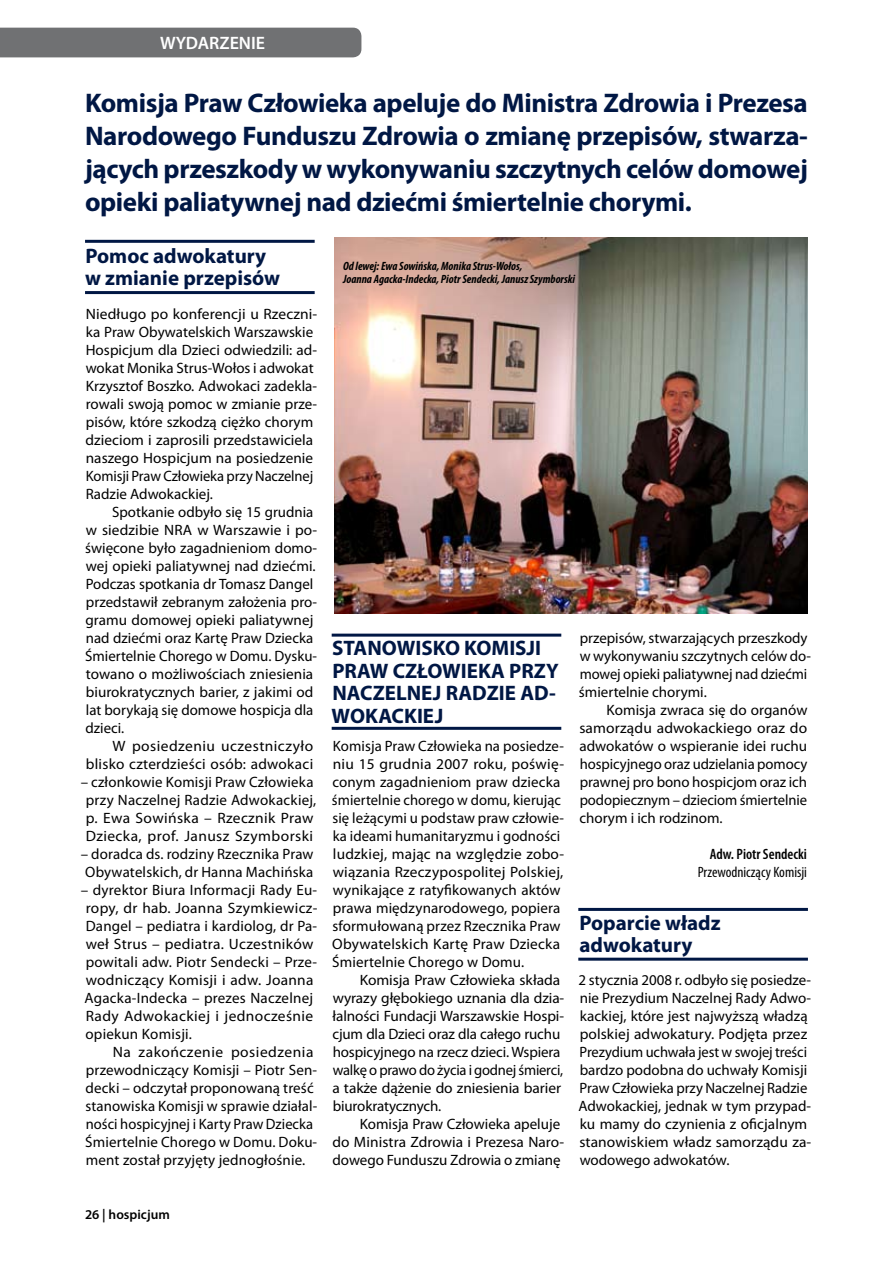
<style>
.page{position:relative;width:893px;height:1263px;background:#fff}
.page>*{position:absolute;margin:0;border:0;box-sizing:border-box;transform-origin:0 0}
.t1{font:700 27px/33px "Myriad Pro";letter-spacing:-.015em;color:#001744;text-align:justify}
.t2{font:700 21px/22.5px "Myriad Pro";color:#001744}
.t3{font:600 18px "Myriad Pro";color:#fff}
.t4{font:15px/18px "Myriad Pro";letter-spacing:.005em;color:#000}
.t5{font:condensed 15px "Myriad Pro";color:#000}
.t6{font:600 condensed 15px "Myriad Pro";color:#000}
.t7{font:600 13.5px "Myriad Pro";color:#000}
.t8{font:italic 700 condensed 12px/13.5px "Myriad Pro";color:#000}
</style>
<div class="page">
<img style="left:334px;top:238px;width:474px;height:375px">
<hr style="left:85px;top:291px;width:230px;height:3px;background:#001744">
<hr style="left:332px;top:727px;width:229px;height:3px;background:#001744">
<hr style="left:578px;top:958px;width:230px;height:3px;background:#001744">
<hr style="left:85px;top:240px;width:230px;height:3px;background:#001744">
<hr style="left:332px;top:634px;width:229px;height:3px;background:#001744">
<hr style="left:578px;top:908px;width:230px;height:3px;background:#001744">
<div style="left:0;top:28px;width:361px;height:29px;background:#707173"></div>
<p class="t3" style="left:160px;top:32px;width:107px">WYDARZENIE</p>
<h1 class="t1" style="left:85px;top:86px;width:724px">Komisja Praw Człowieka apeluje do Ministra Zdrowia i Prezesa Narodowego Funduszu Zdrowia o zmianę przepisów, stwarza&shy;jących przeszkody w wykonywaniu szczytnych celów domowej opieki paliatywnej nad dziećmi śmiertelnie chorymi.</h1>
<h2 class="t2" style="left:85px;top:244px;width:197px">Pomoc adwokatury w zmianie przepisów</h2>
<p class="t4" style="left:85px;top:305px;width:233px">Niedługo po konferencji u Rzeczni&shy;ka Praw Obywatelskich Warszawskie Hospicjum dla Dzieci odwiedzili: ad&shy;wokat Monika Strus-Wołos i adwokat Krzysztof Boszko. Adwokaci zadekla&shy;rowali swoją pomoc w zmianie prze&shy;pisów, które szkodzą ciężko chorym dzieciom i zaprosili przedstawiciela naszego Hospicjum na posiedzenie Komisji Praw Człowieka przy Naczelnej Radzie Adwokackiej.</p>
<p class="t4" style="left:85px;top:503px;width:234px;text-indent:27px">Spotkanie odbyło się 15 grudnia w siedzibie NRA w Warszawie i po&shy;święcone było zagadnieniom domo&shy;wej opieki paliatywnej nad dziećmi.<br>Podczas spotkania dr Tomasz Dangel przedstawił zebranym założenia pro&shy;gramu domowej opieki paliatywnej nad dziećmi oraz Kartę Praw Dziecka Śmiertelnie Chorego w Domu. Dysku&shy;towano o możliwościach zniesienia biurokratycznych barier, z jakimi od lat borykają się domowe hospicja dla dzieci.</p>
<p class="t4" style="left:86px;top:737px;width:229px;text-align:right">W posiedzeniu uczestniczyło blisko czterdzieści osób: adwokaci</p>
<p class="t4" style="left:81px;top:773px;width:237px;text-align:center">– członkowie Komisji Praw Człowieka przy Naczelnej Radzie Adwokackiej, p. Ewa Sowińska – Rzecznik Praw Dziecka, prof. Janusz Szymborski</p>
<p class="t4" style="left:81px;top:845px;width:234px;text-align:center">– doradca ds. rodziny Rzecznika Praw<br>Obywatelskich, dr Hanna Machińska</p>
<p class="t4" style="left:81px;top:881px;width:238px">– dyrektor Biura Informacji Rady Eu&shy;ropy, dr hab. Joanna Szymkiewicz-Dangel – pediatra i kardiolog, dr Pa&shy;weł Strus – pediatra. Uczestników powitali adw. Piotr Sendecki – Prze&shy;wodniczący Komisji i adw. Joanna Agacka-Indecka – prezes Naczelnej Rady Adwokackiej i jednocześnie opiekun Komisji.</p>
<p class="t4" style="left:85px;top:1043px;width:234px;text-indent:28px">Na zakończenie posiedzenia przewodniczący Komisji – Piotr Sen&shy;decki – odczytał proponowaną treść stanowiska Komisji w sprawie działal&shy;ności hospicyjnej i Karty Praw Dziecka Śmiertelnie Chorego w Domu. Doku&shy;ment został przyjęty jednogłośnie.</p>
<p class="t8" style="left:343px;top:259px;width:234px">Od lewej: Ewa Sowińska, Monika Strus-Wołos,<br>Joanna Agacka-Indecka, Piotr Sendecki, Janusz Szymborski</p>
<h2 class="t2" style="left:332px;top:636px;width:229px">STANOWISKO KOMISJI<br>PRAW CZŁOWIEKA PRZY<br>NACZELNEJ RADZIE AD-<br>WOKACKIEJ</h2>
<p class="t4" style="left:332px;top:737px;width:234px">Komisja Praw Człowieka na posiedze&shy;niu 15 grudnia 2007 roku, poświę&shy;conym zagadnieniom praw dziecka śmiertelnie chorego w domu, kierując się leżącymi u podstaw praw człowie&shy;ka ideami humanitaryzmu i godności ludzkiej, mając na względzie zobo&shy;wiązania Rzeczypospolitej Polskiej, wynikające z ratyfikowanych aktów prawa międzynarodowego, popiera sformułowaną przez Rzecznika Praw Obywatelskich Kartę Praw Dziecka Śmiertelnie Chorego w Domu.</p>
<p class="t4" style="left:332px;top:971px;width:233px;text-indent:27px">Komisja Praw Człowieka składa wyrazy głębokiego uznania dla dzia&shy;łalności Fundacji Warszawskie Hospi&shy;cjum dla Dzieci oraz dla całego ruchu hospicyjnego na rzecz dzieci. Wspiera walkę o prawo do życia i godnej śmierci, a także dążenie do zniesienia barier biurokratycznych.</p>
<p class="t4" style="left:332px;top:1115px;width:233px;text-indent:27px">Komisja Praw Człowieka apeluje do Ministra Zdrowia i Prezesa Naro&shy;dowego Funduszu Zdrowia o zmianę</p>
<p class="t4" style="left:579px;top:629px;width:234px">przepisów, stwarzających przeszkody w wykonywaniu szczytnych celów do&shy;mowej opieki paliatywnej nad dziećmi śmiertelnie chorymi.</p>
<p class="t4" style="left:579px;top:701px;width:230px;text-align:justify;text-indent:27px">Komisja zwraca się do organów samorządu adwokackiego oraz do adwokatów o wspieranie idei ruchu hospicyjnego oraz udzielania pomocy prawnej pro bono hospicjom oraz ich podopiecznym – dzieciom śmiertelnie chorym i ich rodzinom.</p>
<p class="t6" style="left:710px;top:845px;width:99px">Adw. Piotr Sendecki</p>
<p class="t5" style="left:698px;top:863px;width:111px">Przewodniczący Komisji</p>
<h2 class="t2" style="left:579px;top:911px;width:143px">Poparcie władz adwokatury</h2>
<p class="t4" style="left:578px;top:971px;width:234px">2 stycznia 2008 r. odbyło się posiedze&shy;nie Prezydium Naczelnej Rady Adwo&shy;kackiej, które jest najwyższą władzą polskiej adwokatury. Podjęta przez Prezydium uchwała jest w swojej treści bardzo podobna do uchwały Komisji Praw Człowieka przy Naczelnej Radzie Adwokackiej, jednak w tym przypad&shy;ku mamy do czynienia z oficjalnym stanowiskiem władz samorządu za&shy;wodowego adwokatów.</p>
<p class="t7" style="left:85px;top:1206px;width:86px">26 | hospicjum</p>
</div>
